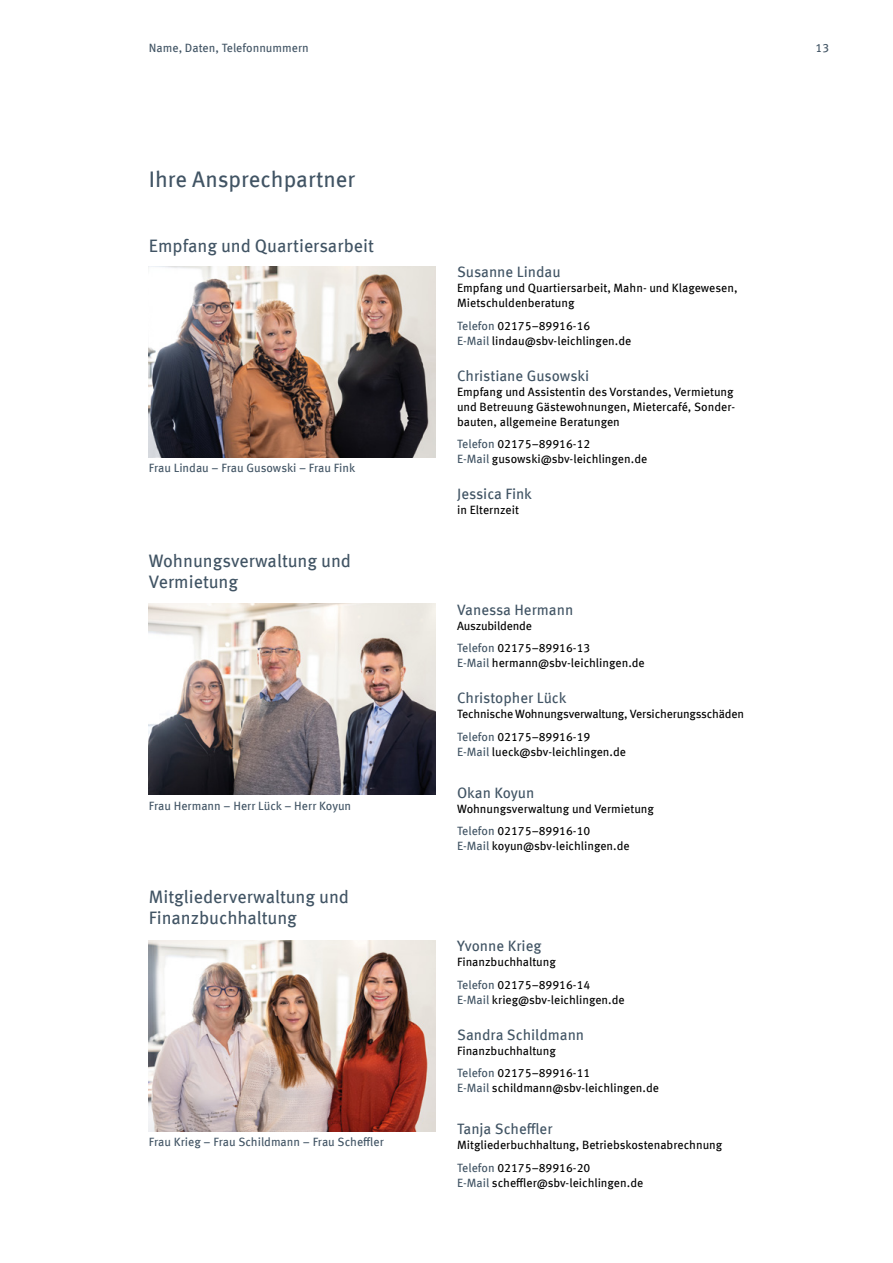
<style>
.page{position:relative;width:893px;height:1263px;background:#fff}
.page>*{position:absolute;margin:0;border:0;box-sizing:border-box;transform-origin:0 0}
.t1{font:22.5px "Meta Offc";color:#415464}
.t2{font:18px/21px "Meta Offc";color:#415464}
.t3{font:15px "Meta Offc";color:#415464}
.t4{font:12px/22.5px "Meta Offc";color:#000}
.t5{font:12px "Meta Offc";color:#415464}
.s1{color:#415464}
</style>
<div class="page">
<img style="left:149px;top:266px;width:287px;height:192px">
<img style="left:149px;top:940px;width:287px;height:191px">
<img style="left:149px;top:603px;width:287px;height:192px">
<p class="t5" style="left:149px;top:40px;width:162px">Name, Daten, Telefonnummern</p>
<p class="t5" style="left:815px;top:40px;width:15px">13</p>
<h1 class="t1" style="left:149px;top:166px;width:208px">Ihre Ansprechpartner</h1>
<h2 class="t2" style="left:149px;top:236px;width:227px">Empfang und Quartiersarbeit</h2>
<p class="t5" style="left:149px;top:461px;width:208px">Frau Lindau – Frau Gusowski – Frau Fink</p>
<h2 class="t2" style="left:149px;top:551px;width:204px">Wohnungsverwaltung und<br>Vermietung</h2>
<p class="t5" style="left:149px;top:799px;width:204px">Frau Hermann – Herr Lück – Herr Koyun</p>
<h2 class="t2" style="left:149px;top:887px;width:202px">Mitgliederverwaltung und<br>Finanzbuchhaltung</h2>
<p class="t5" style="left:149px;top:1135px;width:237px">Frau Krieg – Frau Schildmann – Frau Scheffler</p>
<p class="t3" style="left:457px;top:263px;width:105px">Susanne Lindau</p>
<p class="t4" style="left:457px;top:281px;width:282px;line-height:15px">Empfang und Quartiersarbeit, Mahn- und Klagewesen,<br>Mietschuldenberatung</p>
<p class="t4" style="left:457px;top:318px;width:176px;line-height:15px"><span class="s1">Telefon</span> 02175–89916-16<br><span class="s1">E-Mail</span> lindau@sbv-leichlingen.de</p>
<p class="t3" style="left:457px;top:367px;width:134px">Christiane Gusowski</p>
<p class="t4" style="left:457px;top:384px;width:280px;line-height:15px">Empfang und Assistentin des Vorstandes, Vermietung und Betreuung Gästewohnungen, Mietercafé, Sonder&shy;bauten, allgemeine Beratungen</p>
<p class="t4" style="left:457px;top:437px;width:192px;line-height:15px"><span class="s1">Telefon</span> 02175–89916-12<br><span class="s1">E-Mail</span> gusowski@sbv-leichlingen.de</p>
<p class="t3" style="left:457px;top:485px;width:76px">Jessica Fink</p>
<p class="t4" style="left:457px;top:499px;width:63px">in Elternzeit</p>
<p class="t3" style="left:457px;top:601px;width:118px">Vanessa Hermann</p>
<p class="t4" style="left:457px;top:614px;width:135px">Auszubildende<br><span class="s1">Telefon</span> 02175–89916-13</p>
<p class="t4" style="left:457px;top:652px;width:189px"><span class="s1">E-Mail</span> hermann@sbv-leichlingen.de</p>
<p class="t3" style="left:457px;top:689px;width:111px">Christopher Lück</p>
<p class="t4" style="left:457px;top:703px;width:289px">Technische Wohnungsverwaltung, Versicherungsschäden<br><span class="s1">Telefon</span> 02175–89916-19</p>
<p class="t4" style="left:457px;top:740px;width:170px"><span class="s1">E-Mail</span> lueck@sbv-leichlingen.de</p>
<p class="t3" style="left:457px;top:784px;width:79px">Okan Koyun</p>
<p class="t4" style="left:457px;top:797px;width:198px">Wohnungsverwaltung und Vermietung<br><span class="s1">Telefon</span> 02175–89916-10</p>
<p class="t4" style="left:457px;top:835px;width:174px"><span class="s1">E-Mail</span> koyun@sbv-leichlingen.de</p>
<p class="t3" style="left:457px;top:937px;width:86px">Yvonne Krieg</p>
<p class="t4" style="left:457px;top:951px;width:135px">Finanzbuchhaltung<br><span class="s1">Telefon</span> 02175–89916-14</p>
<p class="t4" style="left:457px;top:989px;width:169px"><span class="s1">E-Mail</span> krieg@sbv-leichlingen.de</p>
<p class="t3" style="left:457px;top:1026px;width:129px">Sandra Schildmann</p>
<p class="t4" style="left:457px;top:1040px;width:135px">Finanzbuchhaltung<br><span class="s1">Telefon</span> 02175–89916-11</p>
<p class="t4" style="left:457px;top:1077px;width:203px"><span class="s1">E-Mail</span> schildmann@sbv-leichlingen.de</p>
<p class="t3" style="left:457px;top:1120px;width:97px">Tanja Scheffler</p>
<p class="t4" style="left:457px;top:1134px;width:267px">Mitgliederbuchhaltung, Betriebskostenabrechnung<br><span class="s1">Telefon</span> 02175–89916-20</p>
<p class="t4" style="left:457px;top:1172px;width:188px"><span class="s1">E-Mail</span> scheffler@sbv-leichlingen.de</p>
</div>
